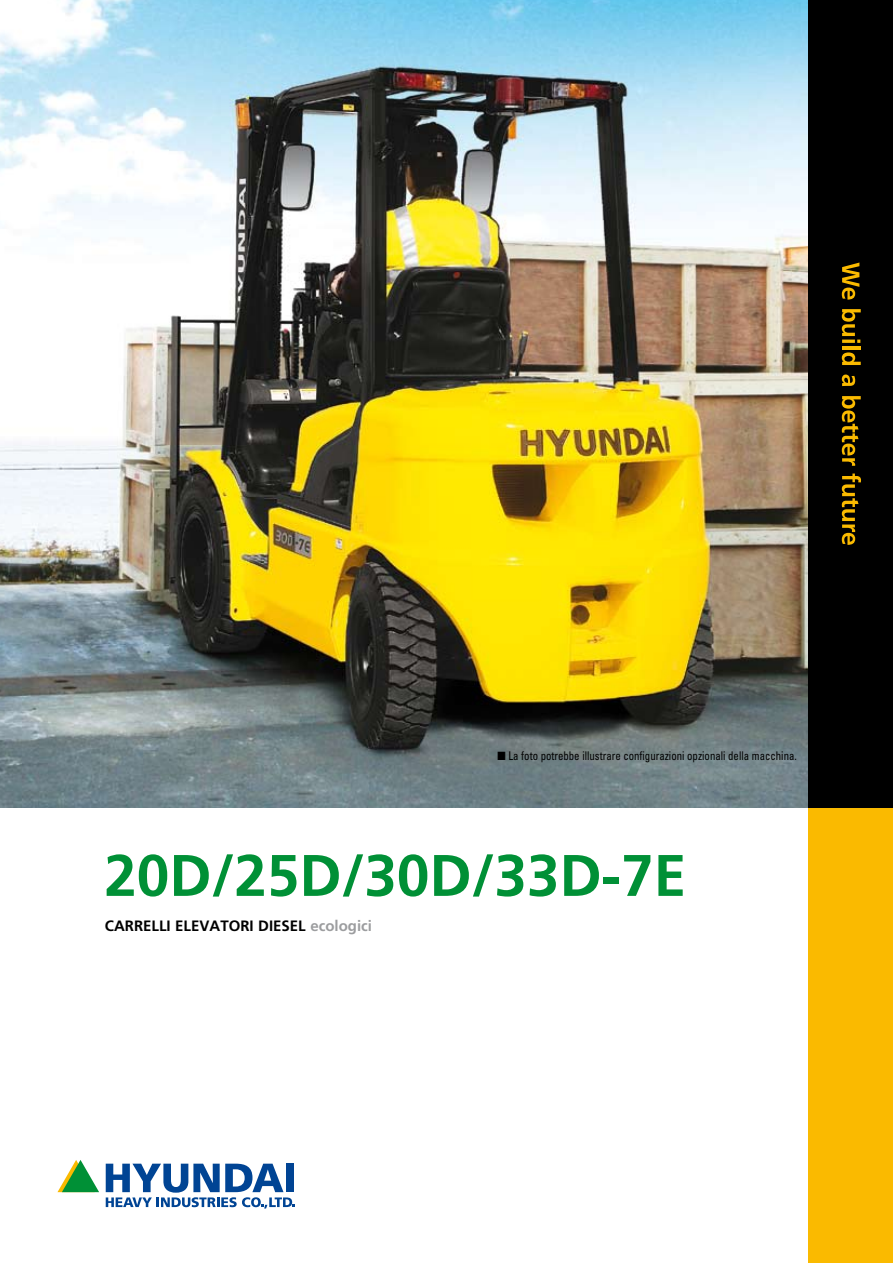
<style>
.page{position:relative;width:893px;height:1263px;background:#fff}
.page>*{position:absolute;margin:0;border:0;box-sizing:border-box;transform-origin:0 0}
.t1{font:700 58.5px "Frutiger";color:#009036}
.t2{font:700 15px "Frutiger LT Std";color:#000}
.t3{font:condensed 12px "Univers LT Std";color:#000;scale:.9 1}
.s1{color:#9c9d9f}
</style>
<div class="page">
<img style="left:0;top:0;width:808px;height:808px">
<div style="left:809px;top:0;width:84px;height:1263px;background:#faba00"></div>
<div style="left:809px;top:0;width:84px;height:808px;background:#000"></div>
<svg style="left:842px;top:263px;width:17px;height:37px"></svg>
<svg style="left:842px;top:309px;width:19px;height:34px"></svg>
<hr style="left:842px;top:346px;width:19px;height:4px;background:#faba00">
<svg style="left:842px;top:352px;width:19px;height:13px"></svg>
<svg style="left:842px;top:375px;width:13px;height:11px"></svg>
<svg style="left:842px;top:396px;width:19px;height:70px"></svg>
<svg style="left:842px;top:473px;width:19px;height:72px"></svg>
<svg style="left:57px;top:1160px;width:42px;height:32px"></svg>
<svg style="left:106px;top:1164px;width:189px;height:44px"></svg>
<p class="t3" style="left:498px;top:748px;width:334px">■ La foto potrebbe illustrare configurazioni opzionali della macchina.</p>
<h1 class="t1" style="left:104px;top:841px;width:583px">20D/25D/30D/33D-7E</h1>
<p class="t2" style="left:105px;top:917px;width:269px">CARRELLI ELEVATORI DIESEL <span class="s1">ecologici</span></p>
</div>
